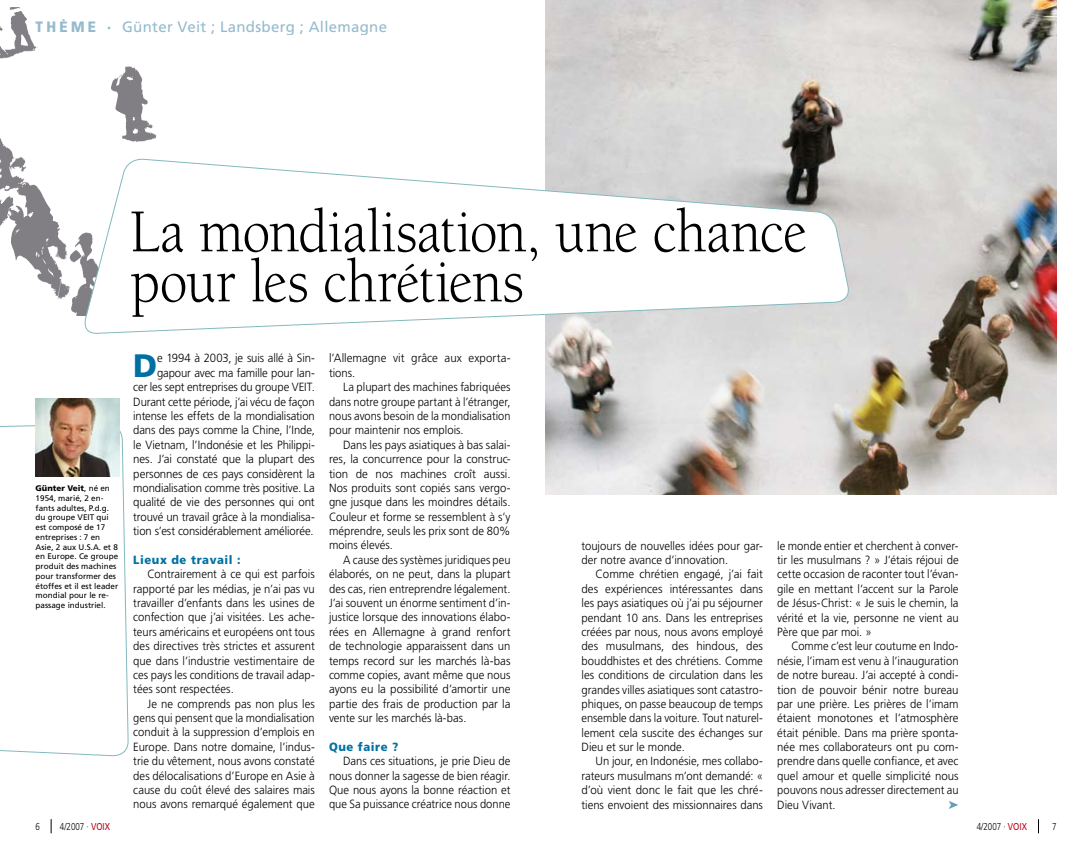
<style>
.page{position:relative;width:1092px;height:851px;background:#fff}
.page>*{position:absolute;margin:0;border:0;box-sizing:border-box;transform-origin:0 0}
.t1{font:62.5px/50px "Berkeley";letter-spacing:-.01em;color:#000;scale:.9 1}
.t2{font:900 32.5px "Frutiger CE";color:#0070a3;scale:.95 1}
.t3{font:15px "Frutiger CE";letter-spacing:.02em;color:#659db8}
.t4{font:300 11.88px/14.4px "Frutiger CE";letter-spacing:-.005em;color:#000;text-align:justify;scale:.95 1}
.t5{font:300 11.88px/14.4px "Frutiger CE";letter-spacing:-.005em;color:#000;text-align:justify;scale:.93 1}
.t6{font:300 11.88px/14.4px "Frutiger CE";letter-spacing:-.005em;color:#000}
.t7{font:900 11.88px "Frutiger CE";letter-spacing:.05em;color:#0070a3;scale:.95 1}
.t8{font:300 10px "Frutiger CE";color:#000;scale:.8 1}
.t9{font:8.12px/9.8px "Frutiger CE";color:#000}
.s1{font-weight:900}
.s2{font-weight:400;color:#c3001d}
</style>
<div class="page">
<svg style="left:51px;top:819px;width:1px;height:14px"></svg>
<svg style="left:1038px;top:819px;width:1px;height:14px"></svg>
<img style="left:0;top:7px;width:157px;height:308px">
<img style="left:546px;top:0;width:510px;height:494px">
<svg style="left:0;top:398px;width:128px;height:358px"></svg>
<img style="left:36px;top:398px;width:83px;height:78px">
<svg style="left:82px;top:158px;width:769px;height:176px"></svg>
<p class="t3" style="left:35px;top:18px;width:353px"><span class="s1">T h è m e ·</span> Günter Veit ; Landsberg ; Allemagne</p>
<p class="t9" style="left:36px;top:483px;width:84px"><span class="s1">Günter Veit</span>, né en<br>1954, marié, 2 en&shy;fants adultes, P.d.g. du groupe VEIT qui est composé de 17 entreprises : 7 en<br>Asie, 2 aux U.S.A. et 8 en Europe. Ce groupe produit des machines pour transformer des étoffes et il est leader mondial pour le re&shy;passage industriel.</p>
<h1 class="t1" style="left:130px;top:208px;width:754px">La mondialisation, une chance pour les chrétiens</h1>
<p class="t6" style="left:329px;top:351px;width:183px">l’Allemagne vit grâce aux exporta&shy;tions.</p>
<p class="t4" style="left:329px;top:380px;width:192px;text-indent:14px">La plupart des machines fabriquées dans notre groupe partant à l’étranger, nous avons besoin de la mondialisation pour maintenir nos emplois.</p>
<p class="t4" style="left:329px;top:437px;width:192px;text-indent:14px">Dans les pays asiatiques à bas salai&shy;res, la concurrence pour la construc&shy;tion de nos machines croît aussi.<br>Nos produits sont copiés sans vergo&shy;gne jusque dans les moindres détails.<br>Couleur et forme se ressemblent à s’y méprendre, seuls les prix sont de 80% moins élevés.</p>
<p class="t5" style="left:329px;top:552px;width:197px;text-indent:14px">A cause des systèmes juridiques peu élaborés, on ne peut, dans la plupart des cas, rien entreprendre légalement.<br>J’ai souvent un énorme sentiment d’in&shy;justice lorsque des innovations élabo&shy;rées en Allemagne à grand renfort de technologie apparaissent dans un temps record sur les marchés là-bas comme copies, avant même que nous ayons eu la possibilité d’amortir une partie des frais de production par la vente sur les marchés là-bas.</p>
<p class="t7" style="left:329px;top:739px;width:75px">Que faire ?</p>
<p class="t4" style="left:329px;top:753px;width:192px;text-indent:14px">Dans ces situations, je prie Dieu de nous donner la sagesse de bien réagir.<br>Que nous ayons la bonne réaction et que Sa puissance créatrice nous donne</p>
<p class="t4" style="left:133px;top:351px;width:192px;text-align:right">e 1994 à 2003, je suis allé à Sin&shy;gapour avec ma famille pour lan-<br>cer les sept entreprises du groupe VEIT.<br>Durant cette période, j’ai vécu de façon intense les effets de la mondialisation dans des pays comme la Chine, l’Inde, le Vietnam, l’Indonésie et les Philippi&shy;nes. J’ai constaté que la plupart des personnes de ces pays considèrent la mondialisation comme très positive. La qualité de vie des personnes qui ont trouvé un travail grâce à la mondialisa&shy;tion s’est considérablement améliorée.</p>
<p class="t7" style="left:133px;top:553px;width:115px">Lieux de travail :</p>
<p class="t4" style="left:133px;top:566px;width:192px;text-indent:14px">Contrairement à ce qui est parfois rapporté par les médias, je n’ai pas vu travailler d’enfants dans les usines de confection que j’ai visitées. Les ache&shy;teurs américains et européens ont tous des directives très strictes et assurent que dans l’industrie vestimentaire de ces pays les conditions de travail adap&shy;tées sont respectées.</p>
<p class="t4" style="left:133px;top:696px;width:192px;text-indent:14px">Je ne comprends pas non plus les gens qui pensent que la mondialisation conduit à la suppression d’emplois en Europe. Dans notre domaine, l’indus&shy;trie du vêtement, nous avons constaté des délocalisations d’Europe en Asie à cause du coût élevé des salaires mais nous avons remarqué également que</p>
<h2 class="t2" style="left:133px;top:347px;width:23px">D</h2>
<p class="t4" style="left:581px;top:538px;width:192px">toujours de nouvelles idées pour gar&shy;der notre avance d’innovation.</p>
<p class="t6" style="left:581px;top:567px;width:183px;text-align:justify;text-indent:14px">Comme chrétien engagé, j’ai fait des expériences intéressantes dans les pays asiatiques où j’ai pu séjourner pendant 10 ans. Dans les entreprises créées par nous, nous avons employé des musulmans, des hindous, des bouddhistes et des chrétiens. Comme les conditions de circulation dans les grandes villes asiatiques sont catastro&shy;phiques, on passe beaucoup de temps ensemble dans la voiture. Tout naturel&shy;lement cela suscite des échanges sur Dieu et sur le monde.</p>
<p class="t4" style="left:581px;top:754px;width:192px;text-indent:14px">Un jour, en Indonésie, mes collabo&shy;rateurs musulmans m’ont demandé: « d’où vient donc le fait que les chré&shy;tiens envoient des missionnaires dans</p>
<p class="t4" style="left:777px;top:538px;width:192px">le monde entier et cherchent à conver&shy;tir les musulmans ? » J’étais réjoui de cette occasion de raconter tout l’évan&shy;gile en mettant l’accent sur la Parole de Jésus-Christ: « Je suis le chemin, la vérité et la vie, personne ne vient au Père que par moi. »</p>
<p class="t5" style="left:777px;top:639px;width:197px;text-indent:14px">Comme c’est leur coutume en Indo&shy;nésie, l’imam est venu à l’inauguration de notre bureau. J’ai accepté à condi&shy;tion de pouvoir bénir notre bureau par une prière. Les prières de l’imam étaient monotones et l’atmosphère était pénible. Dans ma prière sponta&shy;née mes collaborateurs ont pu com&shy;prendre dans quelle confiance, et avec quel amour et quelle simplicité nous pouvons nous adresser directement au Dieu Vivant.</p>
<p class="t8" style="left:60px;top:820px;width:64px">4/2007 · <span class="s2">VOIX</span></p>
<p class="t8" style="left:976px;top:820px;width:64px">4/2007 · <span class="s2">VOIX</span></p>
</div>
